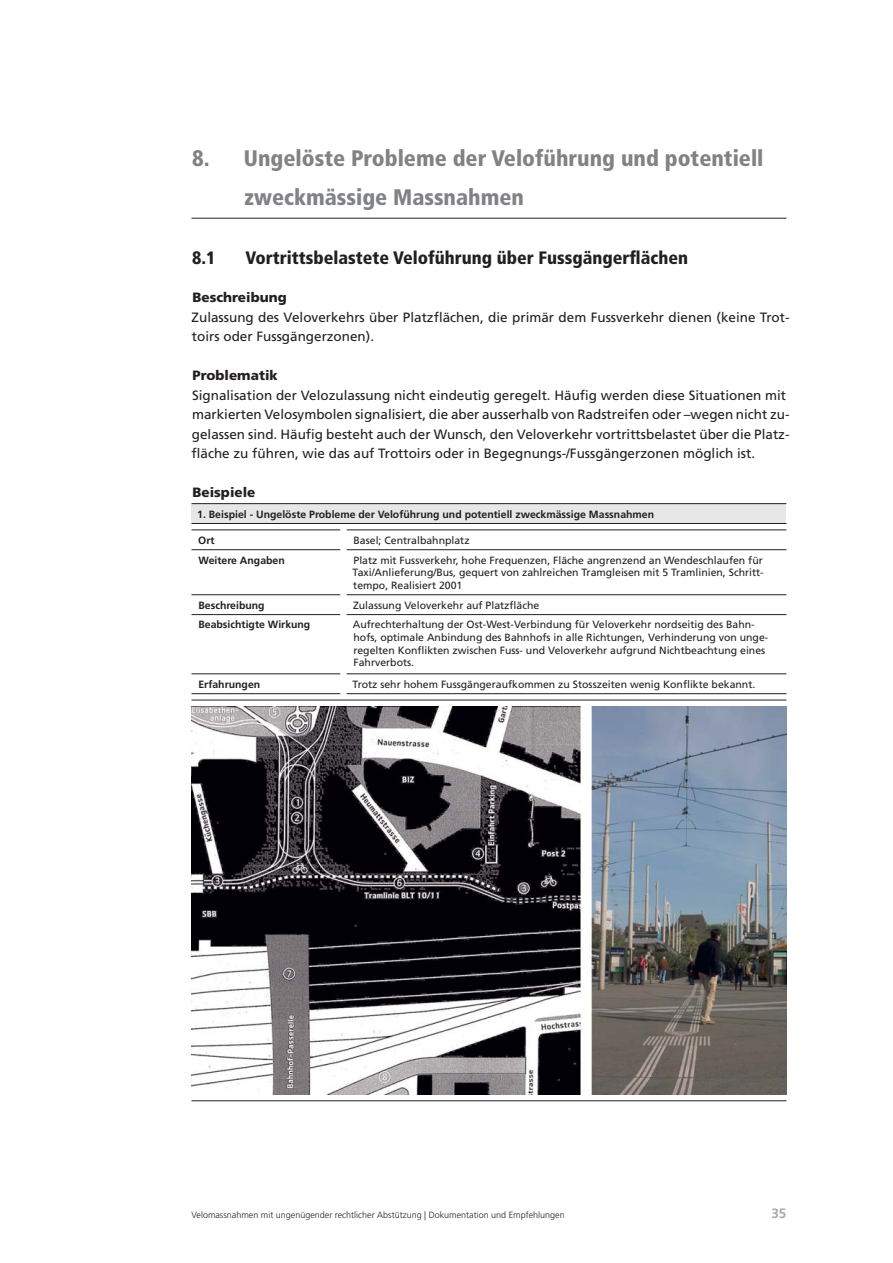
<style>
.page{position:relative;width:893px;height:1263px;background:#fff}
.page>*{position:absolute;margin:0;border:0;box-sizing:border-box;transform-origin:0 0}
.t1{font:900 condensed 22.5px/39px "Frutiger LT Std";color:#808285}
.t2{font:900 condensed 18px "Frutiger LT Std";color:#231f20}
.t3{font:13.5px/19.5px "Frutiger LT Std";color:#231f20}
.t4{font:900 13.5px "Frutiger LT Std";color:#231f20}
.t5{font:700 13.5px "Frutiger LT Std";color:#a7a9ac}
.t6{font:10.5px/12.6px "Frutiger LT Std";color:#231f20;text-align:justify}
.t7{font:700 10.5px "Frutiger LT Std";color:#231f20}
.t8{font:300 9px "Frutiger LT Std";color:#231f20}
</style>
<div class="page">
<hr style="left:191px;top:218px;width:595px;height:1px;background:#231f20">
<div style="left:191px;top:504px;width:595px;height:19px;background:#e6e7e8"></div>
<hr style="left:191px;top:503px;width:595px;height:1px;background:#231f20">
<hr style="left:191px;top:523px;width:595px;height:1px;background:#231f20">
<hr style="left:191px;top:529px;width:149px;height:1px;background:#231f20">
<hr style="left:346px;top:529px;width:440px;height:1px;background:#231f20">
<hr style="left:191px;top:549px;width:149px;height:1px;background:#231f20">
<hr style="left:346px;top:549px;width:440px;height:1px;background:#231f20">
<hr style="left:191px;top:594px;width:149px;height:1px;background:#231f20">
<hr style="left:346px;top:594px;width:440px;height:1px;background:#231f20">
<hr style="left:191px;top:614px;width:149px;height:1px;background:#231f20">
<hr style="left:346px;top:614px;width:440px;height:1px;background:#231f20">
<hr style="left:191px;top:673px;width:149px;height:1px;background:#231f20">
<hr style="left:346px;top:673px;width:440px;height:1px;background:#231f20">
<hr style="left:191px;top:693px;width:149px;height:1px;background:#231f20">
<hr style="left:346px;top:693px;width:440px;height:1px;background:#231f20">
<hr style="left:191px;top:700px;width:595px;height:1px;background:#231f20">
<hr style="left:191px;top:1100px;width:595px;height:1px;background:#231f20">
<img style="left:191px;top:706px;width:595px;height:389px">
<h1 class="t1" style="left:244px;top:140px;width:520px;text-indent:-52px">8. Ungelöste Probleme der Veloführung und potentiell zweckmässige Massnahmen</h1>
<h2 class="t2" style="left:192px;top:250px;width:25px">8.1</h2>
<h2 class="t2" style="left:245px;top:250px;width:444px">Vortrittsbelastete Veloführung über Fussgängerflächen</h2>
<p class="t4" style="left:192px;top:290px;width:96px">Beschreibung</p>
<p class="t3" style="left:192px;top:308px;width:599px">Zulassung des Veloverkehrs über Platzflächen, die primär dem Fussverkehr dienen (keine Trot&shy;toirs oder Fussgängerzonen).</p>
<p class="t4" style="left:192px;top:368px;width:87px">Problematik</p>
<p class="t3" style="left:191px;top:386px;width:599px">Signalisation der Velozulassung nicht eindeutig geregelt. Häufig werden diese Situationen mit markierten Velosymbolen signalisiert, die aber ausserhalb von Radstreifen oder –wegen nicht zu&shy;gelassen sind. Häufig besteht auch der Wunsch, den Veloverkehr vortrittsbelastet über die Platz&shy;fläche zu führen, wie das auf Trottoirs oder in Begegnungs-/Fussgängerzonen möglich ist.</p>
<p class="t4" style="left:192px;top:485px;width:64px">Beispiele</p>
<p class="t7" style="left:197px;top:509px;width:458px">1. Beispiel - Ungelöste Probleme der Veloführung und potentiell zweckmässige Massnahmen</p>
<p class="t7" style="left:198px;top:536px;width:18px">Ort</p>
<p class="t6" style="left:353px;top:534px;width:117px">Basel; Centralbahnplatz</p>
<p class="t7" style="left:198px;top:555px;width:88px">Weitere Angaben</p>
<p class="t6" style="left:352px;top:554px;width:412px">Platz mit Fussverkehr, hohe Frequenzen, Fläche angrenzend an Wendeschlaufen für Taxi/Anlieferung/Bus, gequert von zahlreichen Tramgleisen mit 5 Tramlinien, Schritt&shy;tempo, Realisiert 2001</p>
<p class="t7" style="left:198px;top:600px;width:68px">Beschreibung</p>
<p class="t6" style="left:353px;top:599px;width:188px">Zulassung Veloverkehr auf Platzfläche</p>
<p class="t7" style="left:198px;top:620px;width:113px">Beabsichtigte Wirkung</p>
<p class="t6" style="left:353px;top:619px;width:417px;text-align:left">Aufrechterhaltung der Ost-West-Verbindung für Veloverkehr nordseitig des Bahn&shy;hofs, optimale Anbindung des Bahnhofs in alle Richtungen, Verhinderung von unge&shy;regelten Konflikten zwischen Fuss- und Veloverkehr aufgrund Nichtbeachtung eines Fahrverbots.</p>
<p class="t7" style="left:198px;top:680px;width:63px">Erfahrungen</p>
<p class="t6" style="left:352px;top:678px;width:404px">Trotz sehr hohem Fussgängeraufkommen zu Stosszeiten wenig Konflikte bekannt.</p>
<p class="t8" style="left:191px;top:1211px;width:375px">Velomassnahmen mit ungenügender rechtlicher Abstützung | Dokumentation und Empfehlungen</p>
<p class="t5" style="left:771px;top:1208px;width:16px">35</p>
</div>
